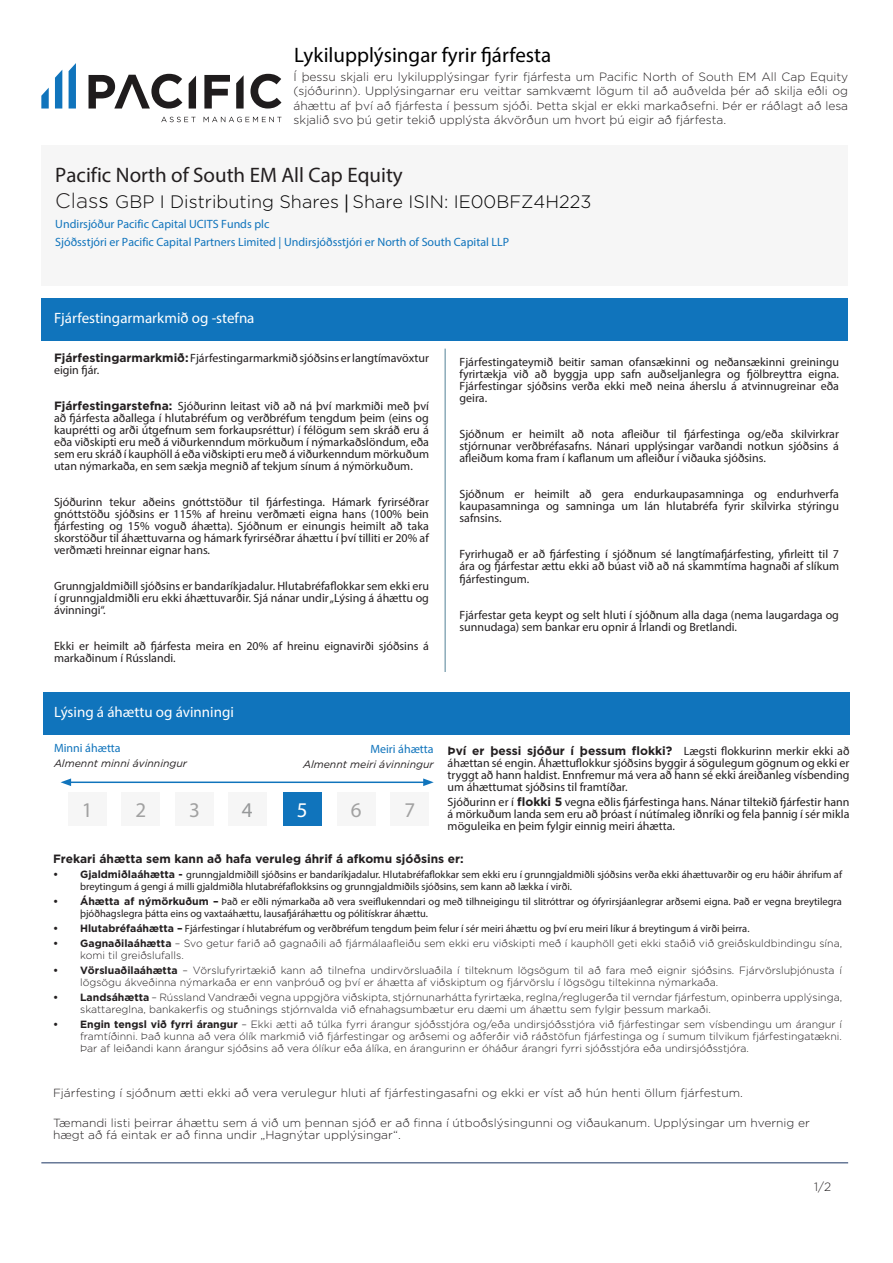
<style>
.page{position:relative;width:893px;height:1263px;background:#fff}
.page>*{position:absolute;margin:0;border:0;box-sizing:border-box;transform-origin:0 0}
.t1{font:21px "Myriad Pro";color:#231f20}
.t2{font:21px "Myriad Pro";color:#000}
.t3{font:21px "Myriad Pro";color:#a1a1a1}
.t4{font:21px "Myriad Pro";color:#969899}
.t5{font:21px "Myriad Pro";color:#fff}
.t6{font:300 18px "Gotham";color:#000}
.t7{font:15px "Myriad Pro";color:#fff}
.t8{font:12px/12px "Myriad Pro";color:#231f20;text-align:justify}
.t9{font:300 12px/14.4px "Gotham";color:#231f20;text-align:justify}
.t10{font:12px/18px "Myriad Pro";color:#1074bc}
.t11{font:700 12px "Gotham";color:#231f20}
.t12{font:300 11.7px/12px "Gotham";color:#231f20}
.t13{font:300 10.5px/12px "Gotham";color:#231f20}
.t14{font:10.5px/12px "Myriad Pro";color:#231f20}
.t15{font:italic 10.5px "Gotham";color:#231f20}
.s1{font-size:21px;color:#231f20}
.s2{font-size:21px}
.s3{font-family:"Myriad Pro";font-weight:400}
.s4{font-family:"Gotham";font-weight:700}
.s5{font-weight:700}
</style>
<div class="page">
<div style="left:41px;top:298px;width:807px;height:42px;background:#1074bc"></div>
<div style="left:41px;top:145px;width:807px;height:141px;background:#f6f6f6"></div>
<div style="left:43px;top:692px;width:806px;height:42px;background:#1074bc"></div>
<div style="left:68px;top:792px;width:38px;height:34px;background:#f6f6f6"></div>
<div style="left:122px;top:792px;width:38px;height:34px;background:#f6f6f6"></div>
<div style="left:176px;top:792px;width:38px;height:34px;background:#f6f6f6"></div>
<div style="left:283px;top:792px;width:38px;height:34px;background:#1074bc"></div>
<div style="left:228px;top:792px;width:38px;height:34px;background:#f6f6f6"></div>
<div style="left:337px;top:792px;width:38px;height:34px;background:#f6f6f6"></div>
<div style="left:391px;top:792px;width:38px;height:34px;background:#f6f6f6"></div>
<hr style="left:69px;top:781px;width:356px;height:2px;background:#1074bc">
<svg style="left:61px;top:778px;width:10px;height:8px"></svg>
<svg style="left:423px;top:778px;width:11px;height:8px"></svg>
<hr style="left:41px;top:1162px;width:807px;height:1px;background:#1b3463">
<hr style="left:445px;top:349px;width:1px;height:323px;background:#528296">
<svg style="left:89px;top:74px;width:93px;height:35px"></svg>
<svg style="left:204px;top:75px;width:26px;height:34px"></svg>
<svg style="left:250px;top:74px;width:31px;height:35px"></svg>
<svg style="left:189px;top:76px;width:7px;height:33px"></svg>
<svg style="left:236px;top:75px;width:8px;height:34px"></svg>
<svg style="left:69px;top:63px;width:7px;height:46px"></svg>
<svg style="left:41px;top:88px;width:8px;height:21px"></svg>
<svg style="left:55px;top:70px;width:7px;height:39px"></svg>
<svg style="left:161px;top:117px;width:35px;height:5px"></svg>
<svg style="left:204px;top:117px;width:77px;height:5px"></svg>
<h1 class="t2" style="left:294px;top:42px;width:259px">Lykilupplýsingar fyrir fjárfesta</h1>
<p class="t9" style="left:294px;top:69px;width:556px">Í þessu skjali eru lykilupplýsingar fyrir fjárfesta um Pacific North of South EM All Cap Equity (sjóðurinn). Upplýsingarnar eru veittar samkvæmt lögum til að auðvelda þér að skilja eðli og áhættu af því að fjárfesta í þessum sjóði. Þetta skjal er ekki markaðsefni. Þér er ráðlagt að lesa skjalið svo þú getir tekið upplýsta ákvörðun um hvort þú eigir að fjárfesta.</p>
<h1 class="t1" style="left:55px;top:162px;width:349px">Pacific North of South EM All Cap Equity</h1>
<h2 class="t6" style="left:55px;top:191px;width:538px"><span class="s1">Clas</span><span class="s2">s</span> GBP I Distributing Shares <span class="s3">|</span> Share ISIN: IE00BFZ4H223</h2>
<p class="t10" style="left:55px;top:215px;width:455px">Undirsjóður Pacific Capital UCITS Funds plc<br>Sjóðsstjóri er Pacific Capital Partners Limited | Undirsjóðsstjóri er North of South Capital LLP</p>
<p class="t7" style="left:54px;top:309px;width:202px">Fjárfestingarmarkmið og -stefna</p>
<p class="t8" style="left:54px;top:352px;width:376px"><span class="s4">Fjárfestingarmarkmið:</span> Fjárfestingarmarkmið sjóðsins er langtímavöxtur eigin fjár.</p>
<p class="t8" style="left:54px;top:400px;width:376px"><span class="s4">Fjárfestingarstefna:</span> Sjóðurinn leitast við að ná því markmiði með því að fjárfesta aðallega í hlutabréfum og verðbréfum tengdum þeim (eins og kauprétti og arði útgefnum sem forkaupsréttur) í félögum sem skráð eru á eða viðskipti eru með á viðurkenndum mörkuðum í nýmarkaðslöndum, eða sem eru skráð í kauphöll á eða viðskipti eru með á viðurkenndum mörkuðum utan nýmarkaða, en sem sækja megnið af tekjum sínum á nýmörkuðum.</p>
<p class="t8" style="left:54px;top:496px;width:376px">Sjóðurinn tekur aðeins gnóttstöður til fjárfestinga. Hámark fyrirséðrar gnóttstöðu sjóðsins er 115% af hreinu verðmæti eigna hans (100% bein fjárfesting og 15% voguð áhætta). Sjóðnum er einungis heimilt að taka skorstöður til áhættuvarna og hámark fyrirséðrar áhættu í því tilliti er 20% af verðmæti hreinnar eignar hans.</p>
<p class="t8" style="left:54px;top:580px;width:376px">Grunngjaldmiðill sjóðsins er bandaríkjadalur. Hlutabréfaflokkar sem ekki eru í grunngjaldmiðli eru ekki áhættuvarðir. Sjá nánar undir „Lýsing á áhættu og ávinningi“.</p>
<p class="t8" style="left:54px;top:640px;width:376px">Ekki er heimilt að fjárfesta meira en 20% af hreinu eignavirði sjóðsins á markaðinum í Rússlandi.</p>
<p class="t8" style="left:459px;top:356px;width:381px">Fjárfestingateymið beitir saman ofansækinni og neðansækinni greiningu fyrirtækja við að byggja upp safn auðseljanlegra og fjölbreyttra eigna.<br>Fjárfestingar sjóðsins verða ekki með neina áherslu á atvinnugreinar eða geira.</p>
<p class="t8" style="left:459px;top:428px;width:381px">Sjóðnum er heimilt að nota afleiður til fjárfestinga og/eða skilvirkrar stjórnunar verðbréfasafns. Nánari upplýsingar varðandi notkun sjóðsins á afleiðum koma fram í kaflanum um afleiður í viðauka sjóðsins.</p>
<p class="t8" style="left:459px;top:488px;width:381px">Sjóðnum er heimilt að gera endurkaupasamninga og endurhverfa kaupasamninga og samninga um lán hlutabréfa fyrir skilvirka stýringu safnsins.</p>
<p class="t8" style="left:459px;top:548px;width:381px">Fyrirhugað er að fjárfesting í sjóðnum sé langtímafjárfesting, yfirleitt til 7 ára og fjárfestar ættu ekki að búast við að ná skammtíma hagnaði af slíkum fjárfestingum.</p>
<p class="t8" style="left:459px;top:608px;width:381px">Fjárfestar geta keypt og selt hluti í sjóðnum alla daga (nema laugardaga og sunnudaga) sem bankar eru opnir á Írlandi og Bretlandi.</p>
<p class="t7" style="left:54px;top:703px;width:181px">Lýsing á áhættu og ávinningi</p>
<p class="t10" style="left:54px;top:738px;width:68px">Minni áhætta</p>
<p class="t10" style="left:370px;top:739px;width:65px">Meiri áhætta</p>
<p class="t15" style="left:54px;top:758px;width:135px">Almennt minni ávinningur</p>
<p class="t15" style="left:303px;top:759px;width:132px">Almennt meiri ávinningur</p>
<h1 class="t3" style="left:82px;top:797px;width:12px">1</h1>
<h1 class="t3" style="left:135px;top:797px;width:12px">2</h1>
<h1 class="t3" style="left:189px;top:797px;width:12px">3</h1>
<h1 class="t4" style="left:242px;top:797px;width:12px">4</h1>
<h1 class="t5" style="left:297px;top:797px;width:12px">5</h1>
<h1 class="t3" style="left:351px;top:797px;width:12px">6</h1>
<h1 class="t3" style="left:404px;top:797px;width:12px">7</h1>
<p class="t11" style="left:448px;top:743px;width:403px">Því er þessi sjóður í þessum flokki? <span class="s3">Lægsti flokkurinn merkir ekki að</span></p>
<p class="t8" style="left:448px;top:756px;width:403px">áhættan sé engin. Áhættuflokkur sjóðsins byggir á sögulegum gögnum og ekki er tryggt að hann haldist. Ennfremur má vera að hann sé ekki áreiðanleg vísbending um áhættumat sjóðsins til framtíðar.</p>
<p class="t8" style="left:448px;top:795px;width:403px">Sjóðurinn er í <span class="s4">flokki 5</span> vegna eðlis fjárfestinga hans. Nánar tiltekið fjárfestir hann á mörkuðum landa sem eru að þróast í nútímaleg iðnríki og fela þannig í sér mikla möguleika en þeim fylgir einnig meiri áhætta.</p>
<p class="t11" style="left:53px;top:852px;width:412px">Frekari áhætta sem kann að hafa veruleg áhrif á afkomu sjóðsins er:</p>
<p class="t14" style="left:80px;top:868px;width:763px;text-indent:-27px"><span class="s4">• Gjaldmiðlaáhætta -</span> grunngjaldmiðill sjóðsins er bandaríkjadalur. Hlutabréfaflokkar sem ekki eru í grunngjaldmiðli sjóðsins verða ekki áhættuvarðir og eru háðir áhrifum af breytingum á gengi á milli gjaldmiðla hlutabréfaflokksins og grunngjaldmiðils sjóðsins, sem kann að lækka í virði.</p>
<p class="t14" style="left:80px;top:895px;width:763px;text-indent:-27px"><span class="s4">• Áhætta af nýmörkuðum –</span> Það er eðli nýmarkaða að vera sveiflukenndari og með tilhneigingu til slitróttrar og ófyrirsjáanlegrar arðsemi eigna. Það er vegna breytilegra þjóðhagslegra þátta eins og vaxtaáhættu, lausafjáráhættu og pólitískrar áhættu.</p>
<p class="t14" style="left:53px;top:922px;width:698px"><span class="s4">• Hlutabréfaáhætta –</span> Fjárfestingar í hlutabréfum og verðbréfum tengdum þeim felur í sér meiri áhættu og því eru meiri líkur á breytingum á virði þeirra.</p>
<p class="t13" style="left:80px;top:937px;width:763px;text-indent:-27px"><span class="s5">• Gagnaðilaáhætta</span> – Svo getur farið að gagnaðili að fjármálaafleiðu sem ekki eru viðskipti með í kauphöll geti ekki staðið við greiðskuldbindingu sína, komi til greiðslufalls.</p>
<p class="t13" style="left:80px;top:964px;width:763px;text-indent:-27px"><span class="s5">• Vörsluaðilaáhætta</span> – Vörslufyrirtækið kann að tilnefna undirvörsluaðila í tilteknum lögsögum til að fara með eignir sjóðsins. Fjárvörsluþjónusta í lögsögu ákveðinna nýmarkaða er enn vanþróuð og því er áhætta af viðskiptum og fjárvörslu í lögsögu tiltekinna nýmarkaða.</p>
<p class="t13" style="left:80px;top:991px;width:763px;text-indent:-27px"><span class="s5">• Landsáhætta</span> – Rússland Vandræði vegna uppgjöra viðskipta, stjórnunarhátta fyrirtæka, reglna/reglugerða til verndar fjárfestum, opinberra upplýsinga, skattareglna, bankakerfis og stuðnings stjórnvalda við efnahagsumbætur eru dæmi um áhættu sem fylgir þessum markaði.</p>
<p class="t13" style="left:80px;top:1018px;width:763px;text-align:justify;text-indent:-27px"><span class="s5">• Engin tengsl við fyrri árangur</span> – Ekki ætti að túlka fyrri árangur sjóðsstjóra og/eða undirsjóðsstjóra við fjárfestingar sem vísbendingu um árangur í framtíðinni. Það kunna að vera ólík markmið við fjárfestingar og arðsemi og aðferðir við ráðstöfun fjárfestinga og í sumum tilvikum fjárfestingatækni.<br>Þar af leiðandi kann árangur sjóðsins að vera ólíkur eða álíka, en árangurinn er óháður árangri fyrri sjóðsstjóra eða undirsjóðsstjóra.</p>
<p class="t12" style="left:53px;top:1087px;width:691px">Fjárfesting í sjóðnum ætti ekki að vera verulegur hluti af fjárfestingasafni og ekki er víst að hún henti öllum fjárfestum.</p>
<p class="t12" style="left:53px;top:1117px;width:758px">Tæmandi listi þeirrar áhættu sem á við um þennan sjóð er að finna í útboðslýsingunni og viðaukanum. Upplýsingar um hvernig er hægt að fá eintak er að finna undir „Hagnýtar upplýsingar“.</p>
<p class="t9" style="left:814px;top:1179px;width:18px">1/2</p>
</div>
